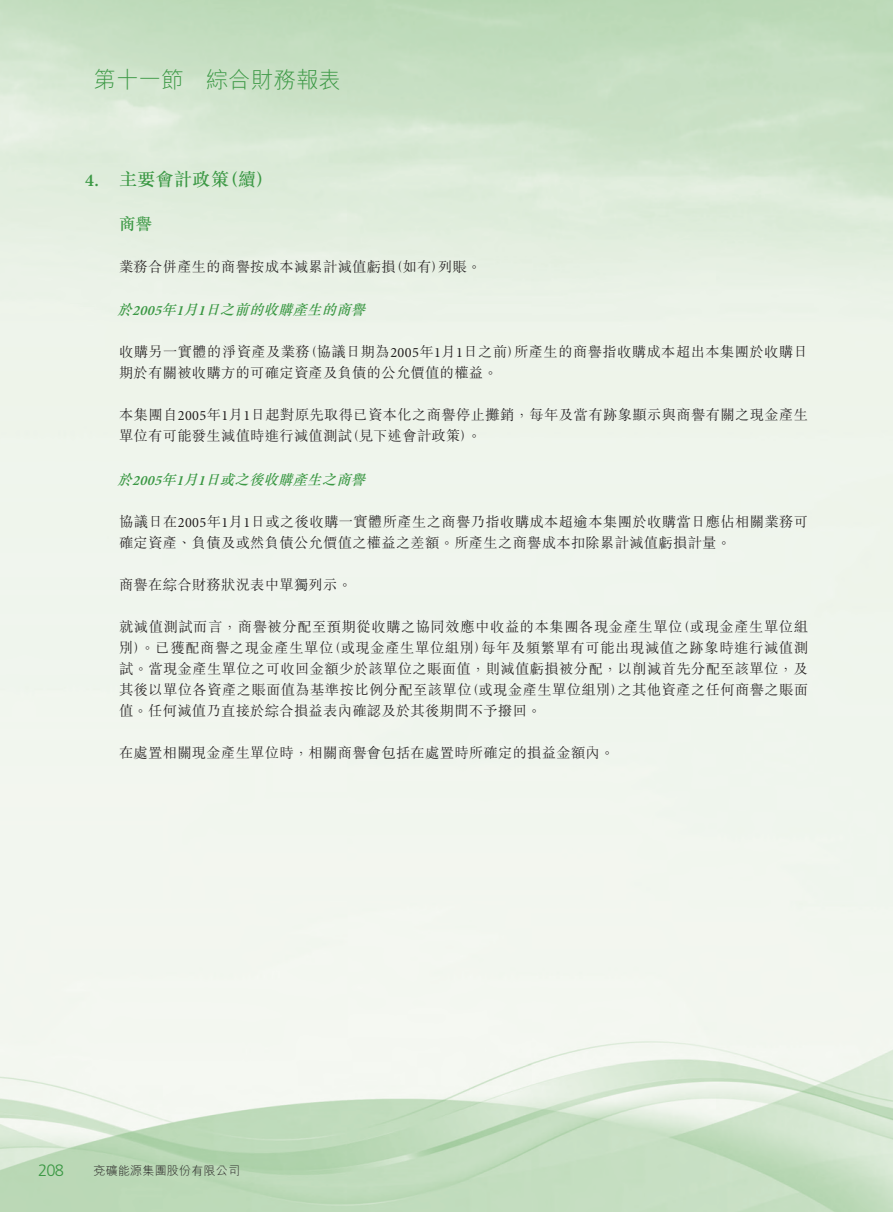
<style>
.page{position:relative;width:893px;height:1212px;background:#fff}
.page>*{position:absolute;margin:0;border:0;box-sizing:border-box;transform-origin:0 0}
.t1{font:300 22.5px "M Hei HK";color:#3b9844}
.t2{font:500 18px "M Sung HK";letter-spacing:.02em;color:#3b9844}
.t3{font:300 16.5px "Frutiger LT Std";color:#3b9844}
.t4{font:500 16.5px "M Sung HK";color:#3b9844}
.t5{font:300 14.25px/21px "M Sung HK";letter-spacing:.025em;color:#231f20}
.t6{font:italic 500 14.25px "M Sung HK";color:#3b9844}
.t7{font:300 12px "M Hei HK";letter-spacing:.02em;color:#231f20}
.s1{font-family:"Minion Pro";font-weight:600}
.s2{font-family:"Minion Pro";font-weight:400}
</style>
<div class="page">
<h1 class="t1" style="left:94px;top:64px;width:249px">第十一節 綜合財務報表</h1>
<p class="t2" style="left:85px;top:167px;width:189px"><span class="s1">4.</span> 主要會計政策（續）</p>
<p class="t4" style="left:119px;top:212px;width:35px">商譽</p>
<p class="t5" style="left:119px;top:255px;width:364px">業務合併產生的商譽按成本減累計減值虧損（如有）列賬。</p>
<p class="t6" style="left:118px;top:300px;width:254px">於<span class="s1">2005</span>年<span class="s1">1</span>月<span class="s1">1</span>日之前的收購產生的商譽</p>
<p class="t5" style="left:119px;top:341px;width:690px">收購另一實體的淨資產及業務（協議日期為<span class="s2">2005</span>年<span class="s2">1</span>月<span class="s2">1</span>日之前）所產生的商譽指收購成本超出本集團於收購日期於有關被收購方的可確定資產及負債的公允價值的權益。</p>
<p class="t5" style="left:119px;top:404px;width:690px">本集團自<span class="s2">2005</span>年<span class="s2">1</span>月<span class="s2">1</span>日起對原先取得已資本化之商譽停止攤銷，每年及當有跡象顯示與商譽有關之現金產生單位有可能發生減值時進行減值測試（見下述會計政策）。</p>
<p class="t6" style="left:118px;top:469px;width:254px">於<span class="s1">2005</span>年<span class="s1">1</span>月<span class="s1">1</span>日或之後收購產生之商譽</p>
<p class="t5" style="left:119px;top:510px;width:690px">協議日在<span class="s2">2005</span>年<span class="s2">1</span>月<span class="s2">1</span>日或之後收購一實體所產生之商譽乃指收購成本超逾本集團於收購當日應佔相關業務可確定資產、負債及或然負債公允價值之權益之差額。所產生之商譽成本扣除累計減值虧損計量。</p>
<p class="t5" style="left:119px;top:573px;width:234px">商譽在綜合財務狀況表中單獨列示。</p>
<p class="t5" style="left:119px;top:615px;width:691px;text-align:justify">就減值測試而言，商譽被分配至預期從收購之協同效應中收益的本集團各現金產生單位（或現金產生單位組別）。已獲配商譽之現金產生單位（或現金產生單位組別）每年及頻繁單有可能出現減值之跡象時進行減值測試。當現金產生單位之可收回金額少於該單位之賬面值，則減值虧損被分配，以削減首先分配至該單位，及其後以單位各資產之賬面值為基準按比例分配至該單位（或現金產生單位組別）之其他資產之任何商譽之賬面值。任何減值乃直接於綜合損益表內確認及於其後期間不予撥回。</p>
<p class="t5" style="left:119px;top:741px;width:497px">在處置相關現金產生單位時，相關商譽會包括在處置時所確定的損益金額內。</p>
<p class="t3" style="left:38px;top:1161px;width:27px">208</p>
<p class="t7" style="left:94px;top:1162px;width:148px">兗礦能源集團股份有限公司</p>
</div>
